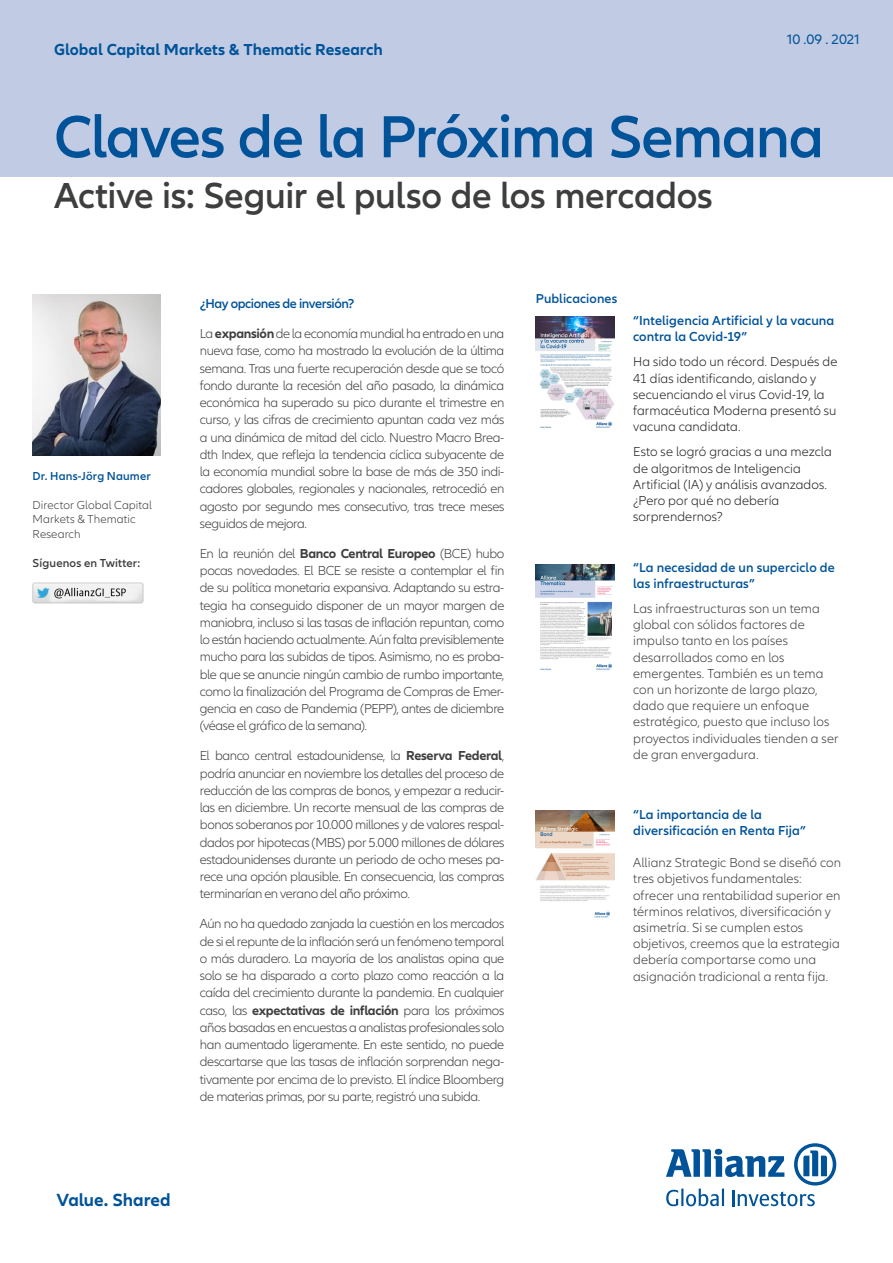
<style>
.page{position:relative;width:893px;height:1263px;background:#fff}
.page>*{position:absolute;margin:0;border:0;box-sizing:border-box;transform-origin:0 0}
.t1{font:600 61.5px "Allianz Neo";letter-spacing:-.025em;color:#015399}
.t2{font:600 37.5px "Allianz Neo";letter-spacing:-.005em;color:#3e3e3f}
.t3{font:700 18.3px "Allianz Neo";letter-spacing:-.005em;color:#015399}
.t4{font:700 16.5px "Allianz Neo";color:#015399}
.t5{font:14.25px "Allianz Neo";letter-spacing:-.005em;color:#015399}
.t6{font:300 13.5px/17.2px "Allianz Neo";color:#3e3e3f;text-align:justify}
.t7{font:300 13.5px/16.2px "Allianz Neo";letter-spacing:.005em;color:#231f20}
.t8{font:600 13.5px/16.2px "Allianz Neo";letter-spacing:.005em;color:#015399}
.t9{font:600 13.5px "Allianz Neo";letter-spacing:-.03em;color:#015399}
.t10{font:600 13.35px "Allianz Neo";letter-spacing:.005em;color:#015399}
.t11{font:300 12px/14.4px "Allianz Neo";letter-spacing:.005em;color:#3e3e3f}
.t12{font:600 12px "Allianz Neo";letter-spacing:.01em;color:#3e3e3f}
.t13{font:600 12px "Allianz Neo";letter-spacing:.015em;color:#015399}
.s1{font-weight:700}
</style>
<div class="page">
<div style="left:0;top:0;width:893px;height:176px;background:#c1cbe3"></div>
<svg style="left:666px;top:1143px;width:170px;height:63px"></svg>
<img style="left:536px;top:811px;width:79px;height:107px">
<img style="left:536px;top:316px;width:79px;height:112px">
<img style="left:536px;top:564px;width:79px;height:106px">
<img style="left:33px;top:582px;width:110px;height:22px">
<img style="left:33px;top:294px;width:128px;height:162px">
<p class="t4" style="left:54px;top:40px;width:330px">Global Capital Markets &amp; Thematic Research</p>
<p class="t5" style="left:787px;top:31px;width:74px">10 .09 . 2021</p>
<h1 class="t1" style="left:54px;top:101px;width:772px">Claves de la Próxima Semana</h1>
<h2 class="t2" style="left:54px;top:174px;width:660px">Active is: Seguir el pulso de los mercados</h2>
<p class="t13" style="left:33px;top:469px;width:120px">Dr. Hans-Jörg Naumer</p>
<p class="t11" style="left:33px;top:498px;width:121px">Director Global Capital<br>Markets &amp; Thematic<br>Research</p>
<p class="t12" style="left:33px;top:556px;width:109px">Síguenos en Twitter:</p>
<p class="t9" style="left:200px;top:296px;width:156px">¿Hay opciones de inversión?</p>
<p class="t6" style="left:200px;top:325px;width:306px">La <span class="s1">expansión</span> de la economía mundial ha entrado en una nueva fase, como ha mostrado la evolución de la última semana. Tras una fuerte recuperación desde que se tocó fondo durante la recesión del año pasado, la dinámica económica ha superado su pico durante el trimestre en curso, y las cifras de crecimiento apuntan cada vez más a una dinámica de mitad del ciclo. Nuestro Macro Brea&shy;dth Index, que refleja la tendencia cíclica subyacente de la economía mundial sobre la base de más de 350 indi&shy;cadores globales, regionales y nacionales, retrocedió en agosto por segundo mes consecutivo, tras trece meses seguidos de mejora.</p>
<p class="t6" style="left:200px;top:545px;width:306px">En la reunión del <span class="s1">Banco Central Europeo</span> (BCE) hubo pocas novedades. El BCE se resiste a contemplar el fin de su política monetaria expansiva. Adaptando su estra&shy;tegia ha conseguido disponer de un mayor margen de maniobra, incluso si las tasas de inflación repuntan, como lo están haciendo actualmente. Aún falta previsiblemente mucho para las subidas de tipos. Asimismo, no es proba&shy;ble que se anuncie ningún cambio de rumbo importante, como la finalización del Programa de Compras de Emer&shy;gencia en caso de Pandemia (PEPP), antes de diciembre (véase el gráfico de la semana).</p>
<p class="t6" style="left:200px;top:748px;width:306px">El banco central estadounidense, la <span class="s1">Reserva Federal</span>, podría anunciar en noviembre los detalles del proceso de reducción de las compras de bonos, y empezar a reducir&shy;las en diciembre. Un recorte mensual de las compras de bonos soberanos por 10.000 millones y de valores respal&shy;dados por hipotecas (MBS) por 5.000 millones de dólares estadounidenses durante un periodo de ocho meses pa&shy;rece una opción plausible. En consecuencia, las compras terminarían en verano del año próximo.</p>
<p class="t6" style="left:200px;top:916px;width:306px">Aún no ha quedado zanjada la cuestión en los mercados de si el repunte de la inflación será un fenómeno temporal o más duradero. La mayoría de los analistas opina que solo se ha disparado a corto plazo como reacción a la caída del crecimiento durante la pandemia. En cualquier caso, las <span class="s1">expectativas de inflación</span> para los próximos años basadas en encuestas a analistas profesionales solo han aumentado ligeramente. En este sentido, no puede descartarse que las tasas de inflación sorprendan nega&shy;tivamente por encima de lo previsto. El índice Bloomberg de materias primas, por su parte, registró una subida.</p>
<p class="t10" style="left:536px;top:291px;width:83px">Publicaciones</p>
<p class="t8" style="left:633px;top:313px;width:203px">“Inteligencia Artificial y la vacuna contra la Covid-19”</p>
<p class="t7" style="left:633px;top:354px;width:206px">Ha sido todo un récord. Después de<br>41 días identificando, aislando y secuenciando el virus Covid-19, la farmacéutica Moderna presentó su vacuna candidata.</p>
<p class="t7" style="left:633px;top:444px;width:200px">Esto se logró gracias a una mezcla de algoritmos de Inteligencia<br>Artificial (IA) y análisis avanzados. ¿Pero por qué no debería sorprendernos?</p>
<p class="t8" style="left:633px;top:559px;width:203px">“La necesidad de un superciclo de las infraestructuras”</p>
<p class="t6" style="left:633px;top:601px;width:207px;line-height:16.2px;text-align:left">Las infraestructuras son un tema global con sólidos factores de impulso tanto en los países desarrollados como en los emergentes. También es un tema con un horizonte de largo plazo, dado que requiere un enfoque estratégico, puesto que incluso los proyectos individuales tienden a ser de gran envergadura.</p>
<p class="t8" style="left:633px;top:807px;width:174px">“La importancia de la diversificación en Renta Fija”</p>
<p class="t6" style="left:633px;top:855px;width:209px;line-height:16.2px;text-align:left">Allianz Strategic Bond se diseñó con tres objetivos fundamentales: ofrecer una rentabilidad superior en términos relativos, diversificación y asimetría. Si se cumplen estos objetivos, creemos que la estrategia debería comportarse como una asignación tradicional a renta fija.</p>
<h3 class="t3" style="left:57px;top:1189px;width:116px">Value. Shared</h3>
</div>
